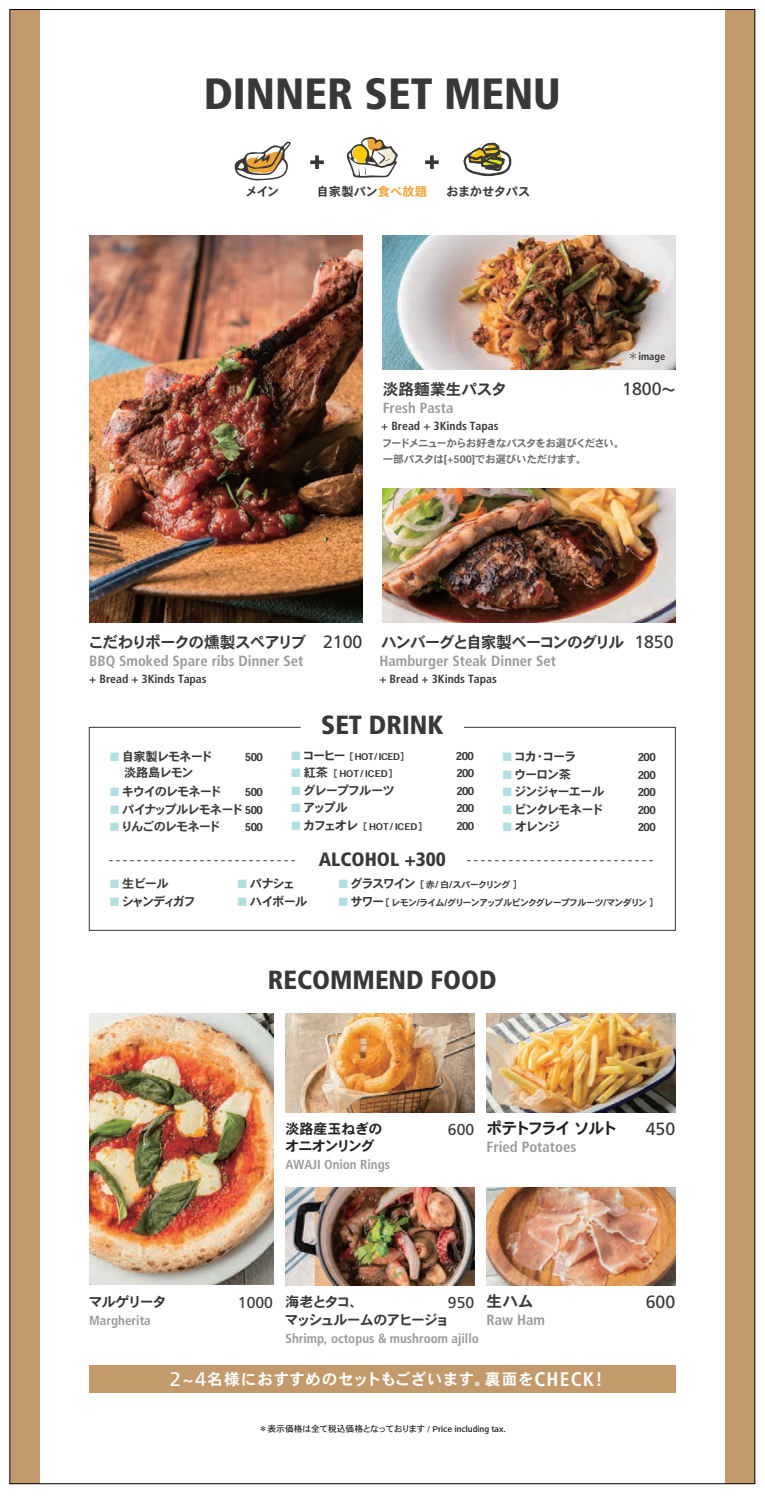
<style>
.page{position:relative;width:765px;height:1496px;background:#fff}
.page>*{position:absolute;margin:0;border:0;box-sizing:border-box;transform-origin:0 0}
.t1{font:900 condensed 43.75px "Frutiger";color:#3a3836}
.t2{font:900 condensed 26.25px "Frutiger";color:#3a3836}
.t3{font:900 condensed 19.25px "Frutiger";color:#3a3836}
.t4{font:17.68px "Frutiger";color:#3a3836}
.t5{font:17.5px "Heisei Kaku Go Std W9";color:#3a3836}
.t6{font:15.75px "Heisei Kaku Go Std W7";letter-spacing:.02em;color:#fff}
.t7{font:15.75px "Heisei Kaku Go Std W7";letter-spacing:-.065em;color:#3a3836}
.t8{font:15.75px "Heisei Kaku Go Std W7";letter-spacing:-.085em;color:#3a3836}
.t9{font:15.75px "Frutiger";color:#3a3836}
.t10{font:15.75px "Heisei Kaku Go Std W7";letter-spacing:-.115em;color:#231f20}
.t11{font:15.75px "Heisei Kaku Go Std W7";color:#3a3836}
.t12{font:700 condensed 14.7px "Frutiger";color:#9a9a99}
.t13{font:14px "Heisei Kaku Go Std W7";letter-spacing:-.1em;color:#3a3836}
.t14{font:14px "Heisei Kaku Go Std W7";color:#231f20}
.t15{font:14px "Heisei Kaku Go Std W7";letter-spacing:-.085em;color:#231f20}
.t16{font:700 condensed 13.12px "Frutiger";color:#9a9a99}
.t17{font:12.25px "Heisei Kaku Go Std W7";letter-spacing:-.08em;color:#3a3836}
.t18{font:12.25px "Heisei Kaku Go Std W7";letter-spacing:.005em;color:#3a3836}
.t19{font:12.25px "Heisei Kaku Go Std W7";letter-spacing:-.16em;color:#3a3836}
.t20{font:12.25px "Heisei Kaku Go Std W7";letter-spacing:-.03em;color:#3a3836}
.t21{font:700 condensed 11.9px "Frutiger";color:#3a3836}
.t22{font:11.03px "Heisei Kaku Go Std W7";letter-spacing:-.05em;color:#3a3836}
.t23{font:10.5px/15.8px "Heisei Kaku Go Std W7";letter-spacing:-.07em;color:#6c6d70}
.t24{font:700 condensed 10.5px "Frutiger";color:#3a3836}
.t25{font:9.1px "Heisei Kaku Go Std W7";letter-spacing:-.08em;color:#3a3836}
.t26{font:9.1px "Heisei Kaku Go Std W7";letter-spacing:-.11em;color:#3a3836}
.t27{font:8.75px "Heisei Kaku Go Std W5";color:#231f20}
.s1{color:#eea335}
.s2{font-family:"Koz Go Pr 6 N";font-weight:400;font-stretch:normal}
.s3{font-family:"Heisei Kaku Go Std W7";font-size:14.17px}
.s4{font-family:"Frutiger";font-size:17.68px}
.s5{font-size:11.03px;color:#b1dfe1}
.s6{font-size:11.03px}
.s7{font-size:12.25px}
.s8{font-family:"Frutiger";font-size:19.6px}
.s9{font-family:"Frutiger";font-weight:700;font-stretch:condensed;font-size:19.6px}
</style>
<div class="page">
<div style="left:10px;top:10px;width:30px;height:1473px;background:#c39a6b"></div>
<div style="left:724px;top:10px;width:30px;height:1473px;background:#c39a6b"></div>
<svg style="left:88px;top:726px;width:587px;height:205px"></svg>
<img style="left:89px;top:1013px;width:184px;height:271px">
<img style="left:285px;top:1013px;width:189px;height:99px">
<img style="left:486px;top:1013px;width:189px;height:99px">
<img style="left:285px;top:1187px;width:189px;height:98px">
<img style="left:486px;top:1187px;width:189px;height:98px">
<img style="left:89px;top:236px;width:273px;height:387px">
<img style="left:382px;top:489px;width:293px;height:134px">
<img style="left:382px;top:236px;width:293px;height:134px">
<div style="left:89px;top:1365px;width:586px;height:27px;background:#c39a6b"></div>
<svg style="left:109px;top:860px;width:188px;height:1px"></svg>
<svg style="left:466px;top:860px;width:189px;height:1px"></svg>
<svg style="left:425px;top:155px;width:14px;height:14px"></svg>
<svg style="left:310px;top:155px;width:14px;height:14px"></svg>
<svg style="left:234px;top:141px;width:57px;height:39px"></svg>
<svg style="left:346px;top:137px;width:52px;height:41px"></svg>
<svg style="left:463px;top:143px;width:48px;height:33px"></svg>
<h1 class="t1" style="left:204px;top:67px;width:358px">DINNER SET MENU</h1>
<h3 class="t5" style="left:308px;top:151px;width:19px">＋</h3>
<h3 class="t5" style="left:423px;top:151px;width:19px">＋</h3>
<p class="t17" style="left:245px;top:184px;width:35px">メイン</p>
<p class="t18" style="left:316px;top:184px;width:112px">自家製パン<span class="s1">食べ放題</span></p>
<p class="t20" style="left:446px;top:184px;width:85px">おまかせタパス</p>
<p class="t24" style="left:627px;top:350px;width:39px"><span class="s2">＊</span>image</p>
<p class="t11" style="left:382px;top:379px;width:126px">淡路麵業生パスタ</p>
<h3 class="t4" style="left:621px;top:378px;width:55px">1800<span class="s3">～</span></h3>
<p class="t12" style="left:382px;top:399px;width:72px">Fresh Pasta</p>
<p class="t21" style="left:381px;top:418px;width:119px">+ Bread + 3Kinds Tapas</p>
<p class="t23" style="left:381px;top:435px;width:244px">フードメニューからお好きなパスタをお選びください。一部パスタは[+500]でお選びいただけます。</p>
<p class="t7" style="left:88px;top:632px;width:276px">こだわりポークの燻製スペアリブ <span class="s4">2100</span></p>
<p class="t12" style="left:89px;top:652px;width:215px">BBQ Smoked Spare ribs Dinner Set</p>
<p class="t21" style="left:89px;top:671px;width:119px">+ Bread + 3Kinds Tapas</p>
<p class="t8" style="left:381px;top:632px;width:294px">ハンバーグと自家製ベーコンのグリル <span class="s4">1850</span></p>
<p class="t12" style="left:379px;top:652px;width:178px">Hamburger Steak Dinner Set</p>
<p class="t21" style="left:379px;top:671px;width:119px">+ Bread + 3Kinds Tapas</p>
<p class="t17" style="left:109px;top:749px;width:105px"><span class="s5">■</span> 自家製レモネード</p>
<p class="t22" style="left:245px;top:750px;width:20px">500</p>
<p class="t17" style="left:124px;top:764px;width:71px">淡路島レモン</p>
<p class="t17" style="left:109px;top:784px;width:114px"><span class="s5">■</span> キウイのレモネード</p>
<p class="t22" style="left:245px;top:785px;width:20px">500</p>
<p class="t17" style="left:109px;top:801px;width:155px"><span class="s5">■</span> パイナップルレモネード <span class="s6">500</span></p>
<p class="t17" style="left:109px;top:819px;width:113px"><span class="s5">■</span> りんごのレモネード</p>
<p class="t22" style="left:245px;top:820px;width:20px">500</p>
<h2 class="t2" style="left:321px;top:708px;width:124px">SET DRINK</h2>
<p class="t25" style="left:290px;top:750px;width:120px"><span class="s5">■</span> <span class="s7">コーヒー</span> ［ HOT/ ICED］</p>
<p class="t22" style="left:455px;top:748px;width:20px">200</p>
<p class="t25" style="left:290px;top:768px;width:108px"><span class="s5">■</span> <span class="s7">紅茶</span> ［ HOT/ ICED］</p>
<p class="t22" style="left:456px;top:766px;width:20px">200</p>
<p class="t17" style="left:290px;top:782px;width:105px"><span class="s5">■</span> グレープフルーツ</p>
<p class="t22" style="left:456px;top:783px;width:20px">200</p>
<p class="t17" style="left:290px;top:800px;width:59px"><span class="s5">■</span> アップル</p>
<p class="t22" style="left:456px;top:801px;width:20px">200</p>
<p class="t25" style="left:290px;top:820px;width:138px"><span class="s5">■</span> <span class="s7">カフェオレ</span> ［ HOT/ ICED］</p>
<p class="t22" style="left:456px;top:818px;width:20px">200</p>
<h3 class="t3" style="left:318px;top:847px;width:129px">ALCOHOL +300</h3>
<p class="t17" style="left:501px;top:749px;width:76px"><span class="s5">■</span> コカ・コーラ</p>
<p class="t22" style="left:637px;top:750px;width:20px">200</p>
<p class="t17" style="left:501px;top:766px;width:71px"><span class="s5">■</span> ウーロン茶</p>
<p class="t22" style="left:637px;top:767px;width:20px">200</p>
<p class="t17" style="left:501px;top:784px;width:104px"><span class="s5">■</span> ジンジャーエール</p>
<p class="t22" style="left:637px;top:785px;width:20px">200</p>
<p class="t17" style="left:501px;top:801px;width:103px"><span class="s5">■</span> ピンクレモネード</p>
<p class="t22" style="left:637px;top:802px;width:20px">200</p>
<p class="t17" style="left:501px;top:819px;width:60px"><span class="s5">■</span> オレンジ</p>
<p class="t22" style="left:637px;top:820px;width:20px">200</p>
<p class="t17" style="left:109px;top:876px;width:61px"><span class="s5">■</span> 生ビール</p>
<p class="t19" style="left:109px;top:893px;width:88px"><span class="s5">■</span> シャンディガフ</p>
<p class="t17" style="left:237px;top:876px;width:60px"><span class="s5">■</span> パナシェ</p>
<p class="t17" style="left:237px;top:893px;width:72px"><span class="s5">■</span> ハイボール</p>
<p class="t25" style="left:337px;top:879px;width:185px"><span class="s5">■</span> <span class="s7">グラスワイン</span> ［赤/ 白/スパークリング ］</p>
<p class="t26" style="left:337px;top:896px;width:321px"><span class="s5">■</span> <span class="s7">サワー</span>［ レモン/ライム/グリーンアップルピンクグレープフルーツ/マンダリン ］</p>
<h2 class="t2" style="left:268px;top:964px;width:230px">RECOMMEND FOOD</h2>
<p class="t14" style="left:285px;top:1120px;width:99px">淡路産玉ねぎの</p>
<p class="t9" style="left:447px;top:1119px;width:28px">600</p>
<p class="t15" style="left:285px;top:1137px;width:91px">オニオンリング</p>
<p class="t16" style="left:285px;top:1156px;width:106px">AWAJI Onion Rings</p>
<p class="t10" style="left:486px;top:1118px;width:133px">ポテトフライソルト</p>
<h3 class="t4" style="left:645px;top:1117px;width:31px">450</h3>
<p class="t12" style="left:486px;top:1138px;width:91px">Fried Potatoes</p>
<p class="t13" style="left:88px;top:1293px;width:80px">マルゲリータ</p>
<p class="t9" style="left:238px;top:1292px;width:37px">1000</p>
<p class="t16" style="left:89px;top:1312px;width:63px">Margherita</p>
<p class="t13" style="left:285px;top:1293px;width:79px">海老とタコ、</p>
<p class="t9" style="left:447px;top:1292px;width:28px">950</p>
<p class="t13" style="left:284px;top:1310px;width:166px">マッシュルームのアヒージョ</p>
<p class="t16" style="left:285px;top:1330px;width:195px">Shrimp, octopus &amp; mushroom ajillo</p>
<p class="t7" style="left:486px;top:1291px;width:48px">生ハム</p>
<h3 class="t4" style="left:645px;top:1291px;width:31px">600</h3>
<p class="t12" style="left:486px;top:1311px;width:60px">Raw Ham</p>
<p class="t6" style="left:170px;top:1369px;width:434px"><span class="s8">2</span><span class="s9">~</span><span class="s8">4</span>名様におすすめのセットもございます。裏面を<span class="s9">CHECK!</span></p>
<p class="t27" style="left:258px;top:1423px;width:248px">＊表示価格は全て税込価格となっております / Price including tax.</p>
</div>
